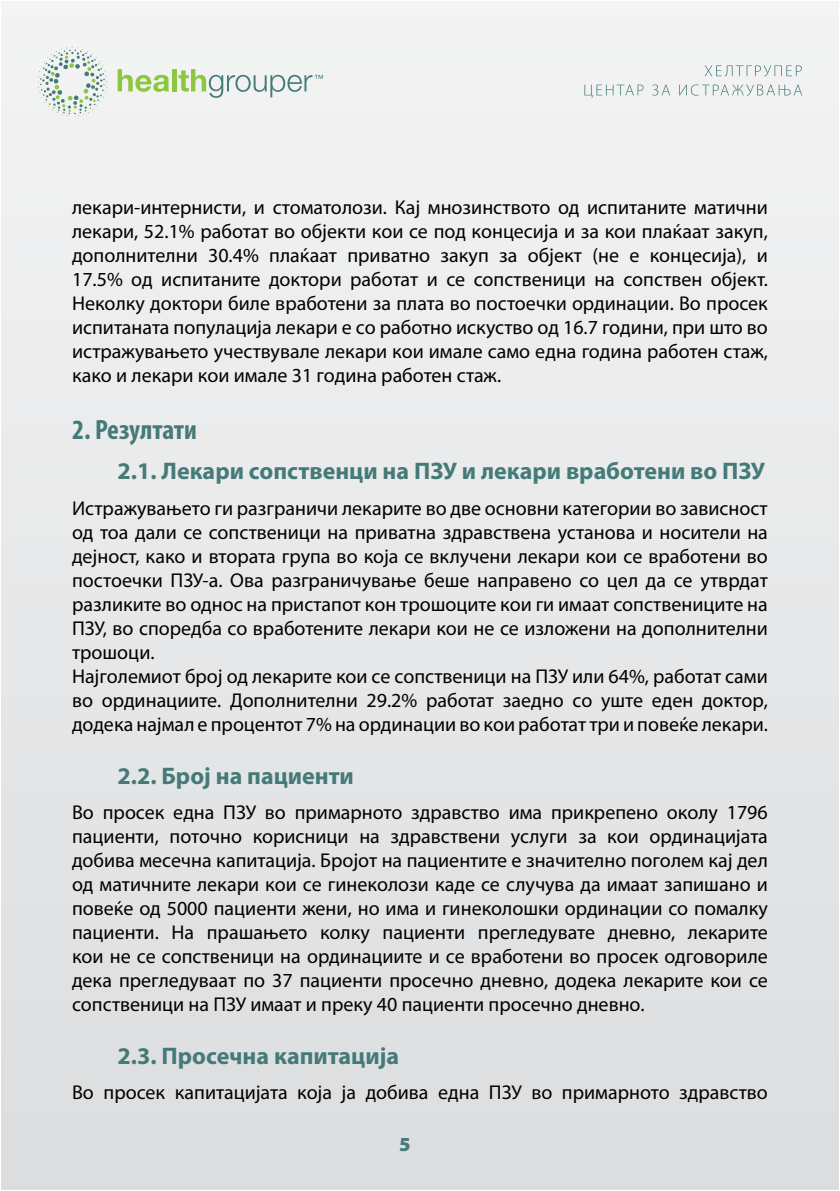
<style>
.page{position:relative;width:840px;height:1191px;background:#fff}
.page>*{position:absolute;margin:0;border:0;box-sizing:border-box;transform-origin:0 0}
.Paragraph_Style_1{font:700 condensed 28px "Myriad Pro";letter-spacing:-.005em;color:#447a78}
.Paragraph_Style_2{font:700 24px "Myriad Pro";color:#447a78}
.body_text{font:20px/24px "Myriad Pro";color:#000;text-align:justify}
.t1{font:900 20px "Myriad Pro";color:#447a78}
</style>
<div class="page">
<div style="left:1px;top:1px;width:837px;height:1189px;background:#e7e8e9"></div>
<svg style="left:38px;top:47px;width:69px;height:69px"></svg>
<svg style="left:117px;top:69px;width:52px;height:23px"></svg>
<hr style="left:172px;top:69px;width:4px;height:22px;background:#8dc63f">
<svg style="left:178px;top:69px;width:145px;height:29px"></svg>
<svg style="left:704px;top:65px;width:97px;height:11px"></svg>
<svg style="left:584px;top:85px;width:59px;height:13px"></svg>
<svg style="left:652px;top:84px;width:17px;height:12px"></svg>
<svg style="left:679px;top:84px;width:122px;height:12px"></svg>
<p class="body_text" style="left:72px;top:194px;width:697px">лекари-интернисти, и стоматолози. Кај мнозинството од испитаните матични лекари, 52.1% работат во објекти кои се под концесија и за кои плаќаат закуп, дополнителни 30.4% плаќаат приватно закуп за објект (не е концесија), и 17.5% од испитаните доктори работат и се сопственици на сопствен објект.<br>Неколку доктори биле вработени за плата во постоечки ординации. Во просек испитаната популација лекари е со работно искуство од 16.7 години, при што во истражувањето учествувале лекари кои имале само една година работен стаж, како и лекари кои имале 31 година работен стаж.</p>
<p class="Paragraph_Style_1" style="left:72px;top:412px;width:126px">2. Резултати</p>
<p class="Paragraph_Style_2" style="left:117px;top:455px;width:648px">2.1. Лекари сопственци на ПЗУ и лекари вработени во ПЗУ</p>
<p class="body_text" style="left:72px;top:495px;width:697px">Истражувањето ги разграничи лекарите во две основни категории во зависност од тоа дали се сопственици на приватна здравствена установа и носители на дејност, како и втората група во која се вклучени лекари кои се вработени во постоечки ПЗУ-а. Ова разграничување беше направено со цел да се утврдат разликите во однос на пристапот кон трошоците кои ги имаат сопствениците на ПЗУ, во споредба со вработените лекари кои не се изложени на дополнителни трошоци.</p>
<p class="body_text" style="left:72px;top:663px;width:697px">Најголемиот број од лекарите кои се сопственици на ПЗУ или 64%, работат сами во ординациите. Дополнителни 29.2% работат заедно со уште еден доктор, додека најмал е процентот 7% на ординации во кои работат три и повеќе лекари.</p>
<p class="Paragraph_Style_2" style="left:117px;top:760px;width:238px">2.2. Број на пациенти</p>
<p class="body_text" style="left:72px;top:800px;width:697px">Во просек една ПЗУ во примарното здравство има прикрепено околу 1796 пациенти, поточно корисници на здравствени услуги за кои ординацијата добива месечна капитација. Бројот на пациентите е значително поголем кај дел од матичните лекари кои се гинеколози каде се случува да имаат запишано и повеќе од 5000 пациенти жени, но има и гинеколошки ординации со помалку пациенти. На прашањето колку пациенти прегледувате дневно, лекарите кои не се сопственици на ординациите и се вработени во просек одговориле дека прегледуваат по 37 пациенти просечно дневно, додека лекарите кои се сопственици на ПЗУ имаат и преку 40 пациенти просечно дневно.</p>
<p class="Paragraph_Style_2" style="left:117px;top:1040px;width:283px">2.3. Просечна капитација</p>
<p class="body_text" style="left:72px;top:1080px;width:697px">Во просек капитацијата која ја добива една ПЗУ во примарното здравство</p>
<p class="t1" style="left:399px;top:1133px;width:13px">5</p>
</div>
